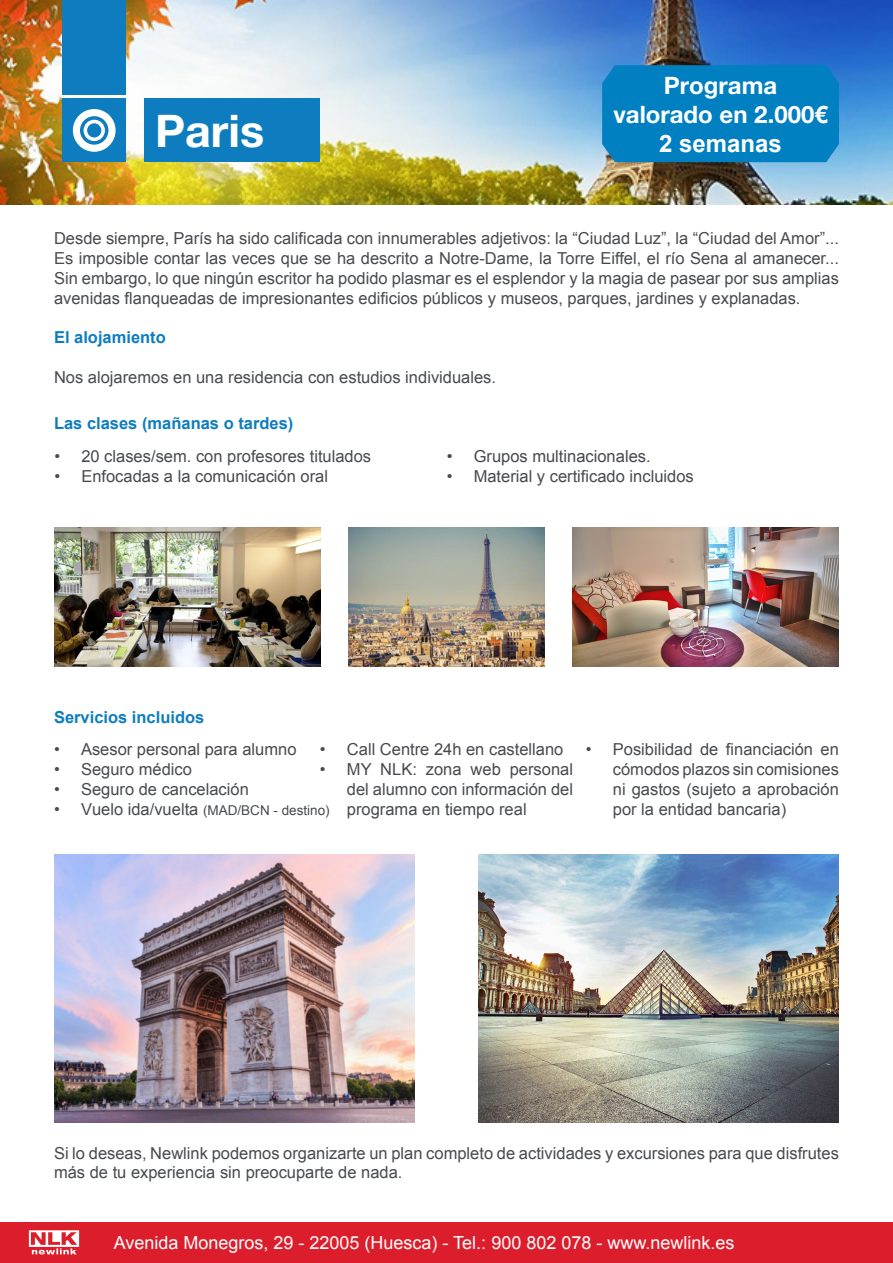
<style>
.page{position:relative;width:893px;height:1263px;background:#fff}
.page>*{position:absolute;margin:0;border:0;box-sizing:border-box;transform-origin:0 0}
.t1{font:700 45px "Helvetica Neue LT Pro";color:#fff}
.t2{font:700 24px/29px "Helvetica Neue LT Std";color:#fff;text-align:center}
.t3{font:18px "Arial";color:#fff}
.t4{font:16.5px/19.8px "Arial";color:#474a4e;text-align:justify}
.t5{font:700 16.5px "Arial";color:#0e7dbf}
.t6{font:16.5px "Arial";color:#46484e}
.t7{font:13.5px "Arial";color:#474a4e}
.s1{font-family:"Arial"}
.s2{font-size:16.5px}
</style>
<div class="page">
<img style="left:0;top:0;width:893px;height:204px">
<div style="left:62px;top:0;width:64px;height:94px;background:#0e7dbf"></div>
<div style="left:62px;top:99px;width:64px;height:63px;background:#0e7dbf"></div>
<div style="left:73px;top:109px;width:43px;height:43px;border:7px solid #fff;border-radius:50%"></div>
<div style="left:84px;top:120px;width:21px;height:21px;border:4px solid #fff;border-radius:50%"></div>
<div style="left:144px;top:99px;width:176px;height:63px;background:#0e7dbf"></div>
<img style="left:54px;top:527px;width:266px;height:139px">
<img style="left:573px;top:527px;width:266px;height:139px">
<img style="left:349px;top:527px;width:195px;height:139px">
<img style="left:54px;top:855px;width:361px;height:268px">
<img style="left:478px;top:855px;width:361px;height:268px">
<div style="left:602px;top:65px;width:237px;height:97px;background:#0080c1"></div>
<div style="left:0;top:1222px;width:893px;height:41px;background:#dc1e2c"></div>
<svg style="left:29px;top:1230px;width:50px;height:24px"></svg>
<p class="t1" style="left:155px;top:104px;width:111px">Paris</p>
<p class="t2" style="left:613px;top:71px;width:216px">Programa valorado en 2.000€<br><span class="s1">2 semanas</span></p>
<p class="t4" style="left:54px;top:229px;width:786px">Desde siempre, París ha sido calificada con innumerables adjetivos: la “Ciudad Luz”, la “Ciudad del Amor”...<br>Es imposible contar las veces que se ha descrito a Notre-Dame, la Torre Eiffel, el río Sena al amanecer...<br>Sin embargo, lo que ningún escritor ha podido plasmar es el esplendor y la magia de pasear por sus amplias avenidas flanqueadas de impresionantes edificios públicos y museos, parques, jardines y explanadas.</p>
<p class="t5" style="left:54px;top:327px;width:113px">El alojamiento</p>
<p class="t4" style="left:54px;top:367px;width:444px">Nos alojaremos en una residencia con estudios individuales.</p>
<p class="t5" style="left:54px;top:412px;width:241px">Las clases (mañanas o tardes)</p>
<p class="t4" style="left:54px;top:447px;width:318px">• 20 clases/sem. con profesores titulados</p>
<p class="t4" style="left:54px;top:467px;width:275px">• Enfocadas a la comunicación oral</p>
<p class="t6" style="left:447px;top:446px;width:205px">• Grupos multinacionales.</p>
<p class="t4" style="left:447px;top:467px;width:249px">• Material y certificado incluidos</p>
<p class="t5" style="left:54px;top:706px;width:152px">Servicios incluidos</p>
<p class="t4" style="left:320px;top:740px;width:245px">• Call Centre 24h en castellano</p>
<p class="t4" style="left:347px;top:759px;width:228px;text-indent:-27px">• MY NLK: zona web personal del alumno con información del programa en tiempo real</p>
<p class="t4" style="left:54px;top:740px;width:244px">• Asesor personal para alumno</p>
<p class="t4" style="left:54px;top:759px;width:139px">• Seguro médico</p>
<p class="t4" style="left:54px;top:779px;width:196px">• Seguro de cancelación</p>
<p class="t7" style="left:54px;top:801px;width:277px"><span class="s2">• Vuelo ida/vuelta</span> (MAD/BCN - destino)</p>
<p class="t4" style="left:613px;top:740px;width:228px;text-indent:-27px">• Posibilidad de financiación en cómodos plazos sin comisiones ni gastos (sujeto a aprobación por la entidad bancaria)</p>
<p class="t4" style="left:54px;top:1143px;width:786px">Si lo deseas, Newlink podemos organizarte un plan completo de actividades y excursiones para que disfrutes más de tu experiencia sin preocuparte de nada.</p>
<p class="t3" style="left:114px;top:1231px;width:622px">Avenida Monegros, 29 - 22005 (Huesca) - Tel.: 900 802 078 - www.newlink.es</p>
</div>
